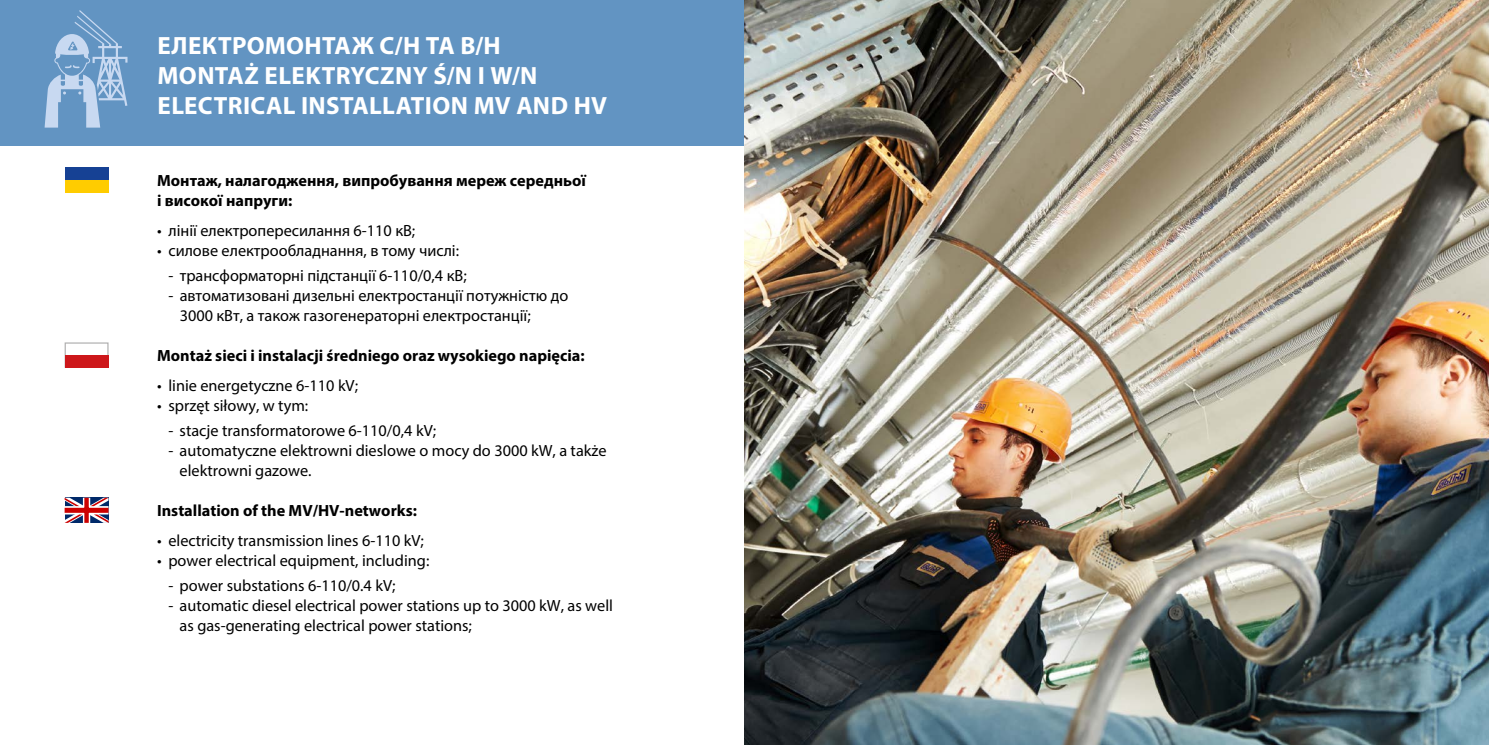
<style>
.page{position:relative;width:1489px;height:745px;background:#fff}
.page>*{position:absolute;margin:0;border:0;box-sizing:border-box;transform-origin:0 0}
.t1{font:700 25px/30px "Myriad Pro";letter-spacing:.015em;color:#fff}
.t2{font:16.25px/20px "Myriad Pro";color:#000}
.t3{font:700 16.25px/20px "Myriad Pro";color:#000}
</style>
<div class="page">
<div style="left:0;top:0;width:744px;height:145px;background:#6294c2"></div>
<img style="left:744px;top:0;width:744px;height:744px">
<svg style="left:45px;top:10px;width:82px;height:117px"></svg>
<div style="left:65px;top:167px;width:44px;height:13px;background:#164194"></div>
<div style="left:65px;top:180px;width:44px;height:12px;background:#fc0"></div>
<div style="left:65px;top:342px;width:44px;height:25px;background:#fff;border:1px solid #b3b2b2"></div>
<div style="left:65px;top:355px;width:44px;height:12px;background:#cd171a"></div>
<svg style="left:65px;top:497px;width:44px;height:25px"></svg>
<h1 class="t1" style="left:157px;top:30px;width:433px">Електромонтаж с/н та В/Н<br>Montaż ele ktryczny ś/n i W/n<br>Electrical installation MV and hv</h1>
<p class="t3" style="left:157px;top:170px;width:430px">Монтаж, налагодження, випробування мереж середньої і високої напруги:</p>
<p class="t2" style="left:157px;top:220px;width:260px">• лінії електропересилання 6-110 кВ;</p>
<p class="t2" style="left:157px;top:240px;width:303px">• силове електрообладнання, в тому числі:</p>
<p class="t2" style="left:168px;top:265px;width:300px">- трансформаторні підстанції 6-110/0,4 кВ;</p>
<p class="t2" style="left:180px;top:285px;width:390px;text-indent:-11px">- автоматизовані дизельні електростанції потужністю до<br>3000 кВт, а також газогенераторні електростанції;</p>
<p class="t3" style="left:157px;top:345px;width:429px">Montaż sieci i instalacji średniego oraz wysokiego napięcia:</p>
<p class="t2" style="left:157px;top:375px;width:202px">• linie energetyczne 6-110 kV;</p>
<p class="t2" style="left:157px;top:395px;width:153px">• sprzęt siłowy, w tym:</p>
<p class="t2" style="left:168px;top:420px;width:269px">- stacje transformatorowe 6-110/0,4 kV;</p>
<p class="t2" style="left:180px;top:440px;width:428px;text-indent:-11px">- automatyczne elektrowni dieslowe o mocy do 3000 kW, а także elektrowni gazowe.</p>
<p class="t3" style="left:157px;top:500px;width:261px">Installation of the MV/HV-networks:</p>
<p class="t2" style="left:157px;top:530px;width:268px">• electricity transmission lines 6-110 kV;</p>
<p class="t2" style="left:157px;top:550px;width:274px">• power electrical equipment, including:</p>
<p class="t2" style="left:168px;top:575px;width:228px">- power substations 6-110/0.4 kV;</p>
<p class="t2" style="left:180px;top:595px;width:435px;text-indent:-11px">- automatic diesel electrical power stations up to 3000 kW, as well as gas-generating electrical power stations;</p>
</div>
